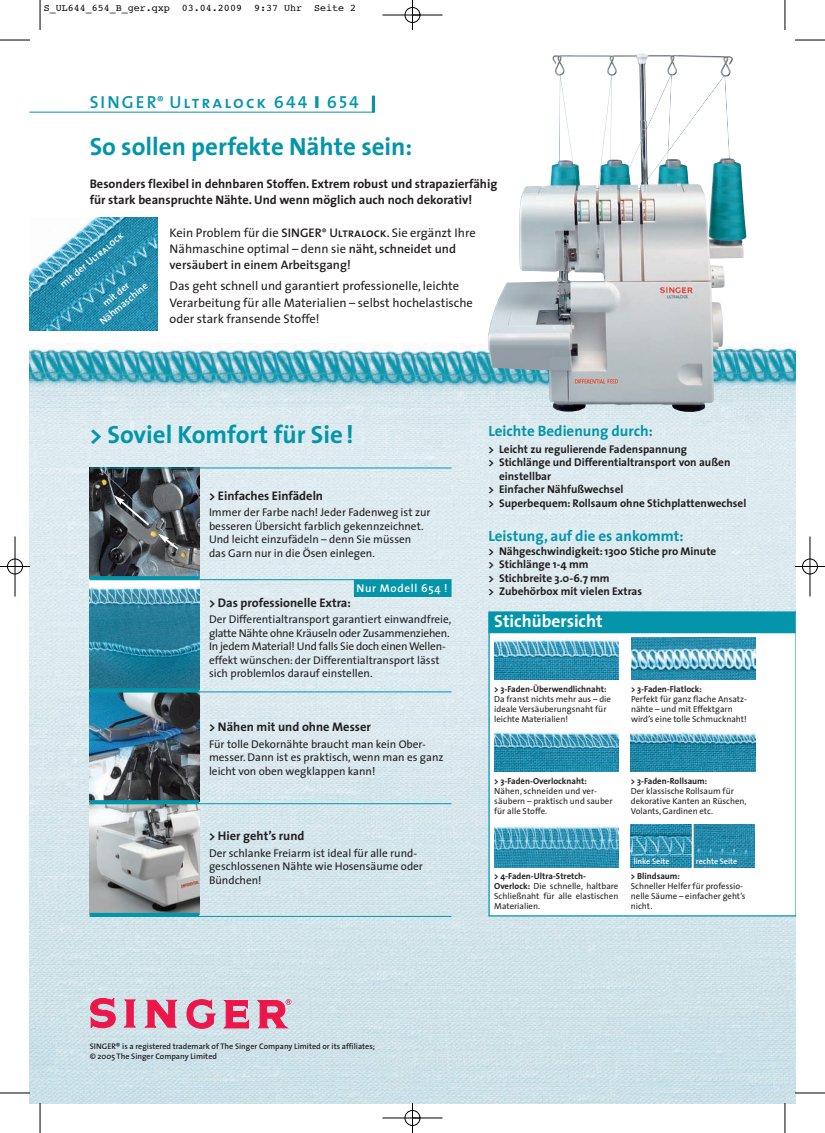
<style>
.page{position:relative;width:825px;height:1133px;background:#fff}
.page>*{position:absolute;margin:0;border:0;box-sizing:border-box;transform-origin:0 0}
.t1{font:700 25px "The Sans";color:#0495aa}
.t2{font:17.5px "The Sans Semi Bold Caps";letter-spacing:.115em;color:#0495aa}
.t3{font:700 17.5px "The Sans";color:#fff}
.t4{font:700 15px "The Sans";color:#0495aa}
.t5{font:12.5px/16.2px "The Sans";color:#231f20}
.t6{font:700 12.5px/16.2px "The Sans";color:#231f20}
.t7{font:11.25px/13.5px "The Sans";color:#231f20}
.t8{font:700 11.25px/13.5px "The Sans";color:#231f20}
.t9{font:600 11.25px "The Sans";letter-spacing:.06em;color:#fff}
.t10{font:10px "Courier";color:#000}
.t11{font:600 10px/12px "The Sans";color:#fff;text-align:center}
.t12{font:10px "The Sans Semi Bold Caps";color:#fff}
.t13{font:8.75px/10px "The Sans";color:#231f20}
.t14{font:700 8.75px "The Sans";color:#231f20}
.t15{font:600 8.12px/9.8px "The Sans";color:#231f20}
.t16{font:600 8.12px "The Sans";color:#fff}
.s1{font-size:12px}
.s2{font-family:"The Sans";font-weight:900}
.s3{font-family:"The Sans Semi Bold Caps"}
.s4{font-family:"The Sans Semi Bold Caps";font-size:8.75px}
.s5{font-weight:600}
.s6{font-family:"The Sans";font-weight:600}
.s7{font-weight:700}
</style>
<div class="page">
<img style="left:29px;top:343px;width:766px;height:760px">
<img style="left:487px;top:54px;width:247px;height:358px">
<hr style="left:29px;top:112px;width:346px;height:1px;background:#0495aa">
<svg style="left:371px;top:96px;width:4px;height:16px"></svg>
<img style="left:29px;top:217px;width:128px;height:114px">
<img style="left:90px;top:580px;width:109px;height:108px">
<svg style="left:90px;top:468px;width:109px;height:108px;background:#4d5257"></svg>
<svg style="left:90px;top:576px;width:109px;height:3px"></svg>
<hr style="left:90px;top:579px;width:361px;height:1px;background:#0495aa">
<img style="left:90px;top:692px;width:109px;height:108px">
<hr style="left:90px;top:467px;width:361px;height:1px;background:#0495aa">
<div style="left:354px;top:580px;width:97px;height:16px;background:#0495aa"></div>
<div style="left:354px;top:580px;width:97px;height:17px;border:1px solid #0495aa"></div>
<svg style="left:90px;top:804px;width:109px;height:108px;background:#a7a9aa"></svg>
<svg style="left:90px;top:912px;width:109px;height:3px"></svg>
<hr style="left:90px;top:915px;width:361px;height:1px;background:#0495aa">
<svg style="left:114px;top:495px;width:37px;height:32px"></svg>
<svg style="left:158px;top:533px;width:22px;height:18px"></svg>
<svg style="left:90px;top:688px;width:109px;height:3px"></svg>
<hr style="left:90px;top:691px;width:361px;height:1px;background:#0495aa">
<svg style="left:90px;top:800px;width:109px;height:3px"></svg>
<hr style="left:90px;top:803px;width:361px;height:1px;background:#0495aa">
<svg style="left:488px;top:611px;width:307px;height:305px"></svg>
<div style="left:489px;top:612px;width:305px;height:20px;background:#0495aa"></div>
<div style="left:488px;top:612px;width:307px;height:21px;border:1px solid #0495aa"></div>
<img style="left:494px;top:637px;width:124px;height:43px">
<img style="left:630px;top:637px;width:124px;height:43px">
<img style="left:494px;top:729px;width:124px;height:42px">
<img style="left:630px;top:824px;width:61px;height:43px">
<svg style="left:693px;top:824px;width:61px;height:43px;background:#2a8cac"></svg>
<img style="left:630px;top:729px;width:124px;height:42px">
<img style="left:494px;top:824px;width:124px;height:43px">
<hr style="left:691px;top:823px;width:2px;height:46px;background:#fff">
<svg style="left:90px;top:997px;width:26px;height:31px"></svg>
<svg style="left:123px;top:999px;width:13px;height:28px"></svg>
<svg style="left:144px;top:999px;width:34px;height:28px"></svg>
<svg style="left:186px;top:999px;width:30px;height:29px"></svg>
<svg style="left:223px;top:999px;width:26px;height:29px"></svg>
<svg style="left:256px;top:999px;width:35px;height:29px"></svg>
<hr style="left:40px;top:0;width:1px;height:30px;background:#000">
<hr style="left:0;top:40px;width:30px;height:1px;background:#000">
<hr style="left:784px;top:0;width:1px;height:30px;background:#000">
<hr style="left:794px;top:40px;width:30px;height:1px;background:#000">
<hr style="left:40px;top:1102px;width:1px;height:30px;background:#000">
<hr style="left:0;top:1092px;width:30px;height:1px;background:#000">
<hr style="left:784px;top:1102px;width:1px;height:30px;background:#000">
<hr style="left:794px;top:1092px;width:30px;height:1px;background:#000">
<div style="left:7px;top:558px;width:16px;height:16px;border:1px solid #fff;border-radius:50%"></div>
<div style="left:801px;top:558px;width:16px;height:16px;border:1px solid #fff;border-radius:50%"></div>
<hr style="left:382px;top:15px;width:60px;height:1px;background:#000">
<hr style="left:382px;top:1117px;width:60px;height:1px;background:#000">
<hr style="left:15px;top:536px;width:1px;height:60px;background:#000">
<hr style="left:809px;top:536px;width:1px;height:60px;background:#000">
<hr style="left:412px;top:0;width:1px;height:30px;background:#000">
<hr style="left:412px;top:1102px;width:1px;height:30px;background:#000">
<hr style="left:0;top:566px;width:30px;height:1px;background:#000">
<hr style="left:794px;top:566px;width:30px;height:1px;background:#000">
<div style="left:404px;top:7px;width:16px;height:16px;border:1px solid #000;border-radius:50%"></div>
<div style="left:404px;top:1110px;width:16px;height:15px;border:1px solid #000;border-radius:50%"></div>
<div style="left:7px;top:559px;width:16px;height:15px;border:1px solid #000;border-radius:50%"></div>
<div style="left:801px;top:559px;width:16px;height:15px;border:1px solid #000;border-radius:50%"></div>
<p class="t10" style="left:44px;top:4px;width:314px">S_UL644_654_B_ger.qxp 03.04.2009 9:37 Uhr Seite 2</p>
<h2 class="t2" style="left:90px;top:92px;width:270px">SINGER<span class="s1">®</span> Ultralock 644 <span class="s2">I</span> 654</h2>
<h1 class="t1" style="left:90px;top:134px;width:324px">So sollen perfekte Nähte sein:</h1>
<p class="t6" style="left:90px;top:176px;width:409px">Besonders flexibel in dehnbaren Stoffen. Extrem robust und strapazierfähig für stark beanspruchte Nähte. Und wenn möglich auch noch dekorativ!</p>
<p class="t5" style="left:169px;top:225px;width:307px">Kein Problem für die <span class="s3">SINGER</span><span class="s4">®</span> <span class="s3">Ultralock</span><span class="s5">.</span> Sie ergänzt Ihre<br>Nähmaschine optimal – denn sie <span class="s5">näht, schneidet und versäubert in einem Arbeitsgang!</span></p>
<p class="t5" style="left:169px;top:279px;width:304px">Das geht schnell und garantiert professionelle, leichte<br>Verarbeitung für alle Materialien – selbst hochelastische oder stark fransende Stoffe!</p>
<p class="t12" style="left:57px;top:281px;width:81px;rotate:-40deg"><span class="s6">mit der</span> Ultralock</p>
<p class="t11" style="left:90px;top:309px;width:61px;rotate:-40deg">mit der<br>Nähmaschine</p>
<h1 class="t1" style="left:90px;top:422px;width:265px">&gt; Soviel Komfort für Sie !</h1>
<p class="t6" style="left:209px;top:487px;width:115px">&gt; Einfaches Einfädeln</p>
<p class="t7" style="left:209px;top:507px;width:223px">Immer der Farbe nach! Jeder Fadenweg ist zur besseren Übersicht farblich gekennzeichnet.<br>Und leicht einzufädeln – denn Sie müssen das Garn nur in die Ösen einlegen.</p>
<p class="t9" style="left:356px;top:584px;width:93px">Nur Modell 654 !</p>
<p class="t6" style="left:209px;top:595px;width:143px">&gt; Das professionelle Extra:</p>
<p class="t7" style="left:209px;top:614px;width:244px">Der Differentialtransport garantiert einwandfreie, glatte Nähte ohne Kräuseln oder Zusammenziehen.<br>In jedem Material! Und falls Sie doch einen Wellen&shy;effekt wünschen: der Differentialtransport lässt sich problemlos darauf einstellen.</p>
<p class="t6" style="left:209px;top:719px;width:163px">&gt; Nähen mit und ohne Messer</p>
<p class="t7" style="left:209px;top:738px;width:236px">Für tolle Dekornähte braucht man kein Ober&shy;messer. Dann ist es praktisch, wenn man es ganz leicht von oben wegklappen kann!</p>
<p class="t6" style="left:209px;top:828px;width:97px">&gt; Hier geht’s rund</p>
<p class="t7" style="left:209px;top:847px;width:215px">Der schlanke Freiarm ist ideal für alle rund&shy;geschlossenen Nähte wie Hosensäume oder<br>Bündchen!</p>
<h3 class="t4" style="left:488px;top:423px;width:166px">Leichte Bedienung durch:</h3>
<p class="t8" style="left:488px;top:442px;width:200px">&gt; Leicht zu regulierende Fadenspannung</p>
<p class="t8" style="left:488px;top:456px;width:243px">&gt; Stichlänge und Differentialtransport von außen</p>
<p class="t8" style="left:499px;top:469px;width:54px">einstellbar</p>
<p class="t8" style="left:488px;top:483px;width:136px">&gt; Einfacher Nähfußwechsel</p>
<p class="t8" style="left:488px;top:496px;width:259px">&gt; Superbequem: Rollsaum ohne Stichplattenwechsel</p>
<h3 class="t4" style="left:488px;top:528px;width:196px">Leistung, auf die es ankommt:</h3>
<p class="t8" style="left:488px;top:544px;width:229px">&gt; Nähgeschwindigkeit: 1300 Stiche pro Minute &gt; Stichlänge 1-4 mm<br>&gt; Stichbreite 3.0-6.7 mm<br>&gt; Zubehörbox mit vielen Extras</p>
<h2 class="t3" style="left:494px;top:612px;width:110px">Stichübersicht</h2>
<p class="t14" style="left:494px;top:684px;width:114px">&gt; 3-Faden-Überwendlichnaht:</p>
<p class="t13" style="left:494px;top:694px;width:118px">Da franst nichts mehr aus – die ideale Versäuberungsnaht für leichte Materialien!</p>
<p class="t14" style="left:630px;top:684px;width:72px">&gt; 3-Faden-Flatlock:</p>
<p class="t13" style="left:630px;top:694px;width:117px">Perfekt für ganz flache Ansatz&shy;nähte – und mit Effektgarn wird’s eine tolle Schmucknaht!</p>
<p class="t14" style="left:494px;top:776px;width:94px">&gt; 3-Faden-Overlocknaht:</p>
<p class="t13" style="left:494px;top:786px;width:120px">Nähen, schneiden und ver&shy;säubern – praktisch und sauber für alle Stoffe.</p>
<p class="t14" style="left:630px;top:776px;width:78px">&gt; 3-Faden-Rollsaum:</p>
<p class="t13" style="left:630px;top:786px;width:117px">Der klassische Rollsaum für dekorative Kanten an Rüschen,<br>Volants, Gardinen etc.</p>
<p class="t13" style="left:494px;top:871px;width:126px"><span class="s7">&gt; 4-Faden-Ultra-Stretch-<br>Overlock:</span> Die schnelle, haltbare<br>Schließnaht für alle elastischen<br>Materialien.</p>
<p class="t16" style="left:633px;top:858px;width:38px">linke Seite</p>
<p class="t16" style="left:695px;top:858px;width:43px">rechte Seite</p>
<p class="t14" style="left:630px;top:871px;width:51px">&gt; Blindsaum:</p>
<p class="t13" style="left:630px;top:881px;width:116px">Schneller Helfer für professio&shy;nelle Säume – einfacher geht’s nicht.</p>
<p class="t15" style="left:90px;top:1042px;width:286px">SINGER® is a registered trademark of The Singer Company Limited or its affiliates; © 2005 The Singer Company Limited</p>
</div>
